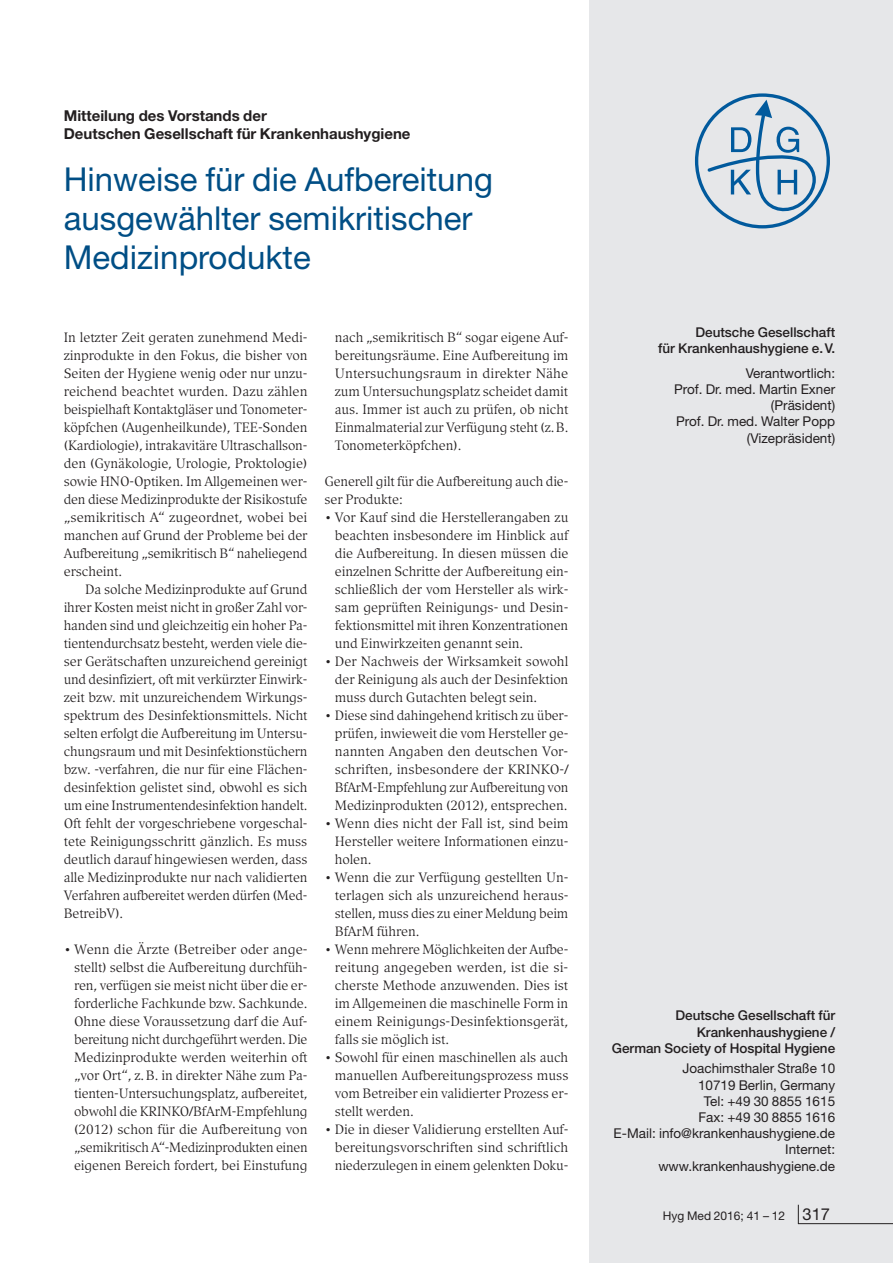
<style>
.page{position:relative;width:893px;height:1263px;background:#fff}
.page>*{position:absolute;margin:0;border:0;box-sizing:border-box;transform-origin:0 0}
.t1{font:33px/39px "Helvetica Neue";color:#004e85}
.t2{font:700 15px/18px "Helvetica Neue";color:#231f20}
.t3{font:13.5px/18px "Compatil Exquisit LT";letter-spacing:-.01em;color:#231f20;text-align:justify}
.t4{font:13.5px/16.2px "Helvetica Neue";color:#231f20;text-align:right}
.t5{font:500 13.5px/16.2px "Helvetica Neue";color:#231f20;text-align:right}
.t6{font:12px "Helvetica Neue";color:#231f20}
.s1{font-size:16.5px}
</style>
<div class="page">
<div style="left:589px;top:0;width:304px;height:1263px;background:#e6e7e9"></div>
<svg style="left:695px;top:93px;width:135px;height:135px"></svg>
<hr style="left:798px;top:1223px;width:95px;height:1px;background:#231f20">
<svg style="left:798px;top:1205px;width:1px;height:18px"></svg>
<p class="t2" style="left:64px;top:107px;width:348px">Mitteilung des Vorstands der<br>Deutschen Gesellschaft für Krankenhaushygiene</p>
<h1 class="t1" style="left:64px;top:159px;width:431px">Hinweise für die Aufbereitung ausgewählter semikritischer<br>Medizinprodukte</h1>
<p class="t3" style="left:64px;top:328px;width:245px">In letzter Zeit geraten zunehmend Medi&shy;zinprodukte in den Fokus, die bisher von Seiten der Hygiene wenig oder nur unzu&shy;reichend beachtet wurden. Dazu zählen beispielhaft Kontaktgläser und Tonometer&shy;köpfchen (Augenheilkunde), TEE-Sonden (Kardiologie), intrakavitäre Ultraschallson&shy;den (Gynäkologie, Urologie, Proktologie) sowie HNO-Optiken. Im Allgemeinen wer&shy;den diese Medizinprodukte der Risikostufe „semikritisch A“ zugeordnet, wobei bei manchen auf Grund der Probleme bei der Aufbereitung „semikritisch B“ naheliegend erscheint.</p>
<p class="t3" style="left:64px;top:580px;width:245px;text-indent:21px">Da solche Medizinprodukte auf Grund ihrer Kosten meist nicht in großer Zahl vor&shy;handen sind und gleichzeitig ein hoher Pa&shy;tientendurchsatz besteht, werden viele die&shy;ser Gerätschaften unzureichend gereinigt und desinfiziert, oft mit verkürzter Einwirk&shy;zeit bzw. mit unzureichendem Wirkungs&shy;spektrum des Desinfektionsmittels. Nicht selten erfolgt die Aufbereitung im Untersu&shy;chungsraum und mit Desinfektionstüchern bzw. -verfahren, die nur für eine Flächen&shy;desinfektion gelistet sind, obwohl es sich um eine Instrumentendesinfektion handelt.<br>Oft fehlt der vorgeschriebene vorgeschal&shy;tete Reinigungsschritt gänzlich. Es muss deutlich darauf hingewiesen werden, dass alle Medizinprodukte nur nach validierten Verfahren aufbereitet werden dürfen (Med-BetreibV).</p>
<p class="t3" style="left:74px;top:940px;width:235px;text-indent:-10px">• Wenn die Ärzte (Betreiber oder ange&shy;stellt) selbst die Aufbereitung durchfüh&shy;ren, verfügen sie meist nicht über die er&shy;forderliche Fachkunde bzw. Sachkunde.<br>Ohne diese Voraussetzung darf die Auf&shy;bereitung nicht durchgeführt werden. Die Medizinprodukte werden weiterhin oft „vor Ort“, z.B. in direkter Nähe zum Pa&shy;tienten-Untersuchungsplatz, aufbereitet, obwohl die KRINKO/BfArM-Empfehlung (2012) schon für die Aufbereitung von „semikritisch A“-Medizinprodukten einen eigenen Bereich fordert, bei Einstufung</p>
<p class="t3" style="left:335px;top:328px;width:235px">nach „semikritisch B“ sogar eigene Auf&shy;bereitungsräume. Eine Aufbereitung im Untersuchungsraum in direkter Nähe zum Untersuchungsplatz scheidet damit aus. Immer ist auch zu prüfen, ob nicht Einmalmaterial zur Verfügung steht (z.B.<br>Tonometerköpfchen).</p>
<p class="t3" style="left:325px;top:472px;width:245px">Generell gilt für die Aufbereitung auch die&shy;ser Produkte:</p>
<p class="t3" style="left:335px;top:508px;width:235px;text-indent:-10px">• Vor Kauf sind die Herstellerangaben zu beachten insbesondere im Hinblick auf die Aufbereitung. In diesen müssen die einzelnen Schritte der Aufbereitung ein&shy;schließlich der vom Hersteller als wirk&shy;sam geprüften Reinigungs- und Desin&shy;fektionsmittel mit ihren Konzentrationen und Einwirkzeiten genannt sein.</p>
<p class="t3" style="left:335px;top:652px;width:235px;text-indent:-10px">• Der Nachweis der Wirksamkeit sowohl der Reinigung als auch der Desinfektion muss durch Gutachten belegt sein.</p>
<p class="t3" style="left:335px;top:706px;width:235px;text-indent:-10px">• Diese sind dahingehend kritisch zu über&shy;prüfen, inwieweit die vom Hersteller ge&shy;nannten Angaben den deutschen Vor&shy;schriften, insbesondere der KRINKO-/ BfArM-Empfehlung zur Aufbereitung von Medizinprodukten (2012), entsprechen.</p>
<p class="t3" style="left:335px;top:814px;width:235px;text-indent:-10px">• Wenn dies nicht der Fall ist, sind beim Hersteller weitere Informationen einzu&shy;holen.</p>
<p class="t3" style="left:335px;top:868px;width:235px;text-indent:-10px">• Wenn die zur Verfügung gestellten Un&shy;terlagen sich als unzureichend heraus&shy;stellen, muss dies zu einer Meldung beim BfArM führen.</p>
<p class="t3" style="left:335px;top:940px;width:235px;text-indent:-10px">• Wenn mehrere Möglichkeiten der Aufbe&shy;reitung angegeben werden, ist die si&shy;cherste Methode anzuwenden. Dies ist im Allgemeinen die maschinelle Form in einem Reinigungs-Desinfektionsgerät, falls sie möglich ist.</p>
<p class="t3" style="left:335px;top:1048px;width:235px;text-indent:-10px">• Sowohl für einen maschinellen als auch manuellen Aufbereitungsprozess muss vom Betreiber ein validierter Prozess er&shy;stellt werden.</p>
<p class="t3" style="left:335px;top:1120px;width:235px;text-indent:-10px">• Die in dieser Validierung erstellten Auf&shy;bereitungsvorschriften sind schriftlich niederzulegen in einem gelenkten Doku-</p>
<p class="t5" style="left:658px;top:324px;width:178px">Deutsche Gesellschaft<br>für Krankenhaushygiene e.V.</p>
<p class="t4" style="left:674px;top:365px;width:163px">Verantwortlich:<br>Prof. Dr. med. Martin Exner (Präsident)<br>Prof. Dr. med. Walter Popp (Vizepräsident)</p>
<p class="t5" style="left:612px;top:1007px;width:225px">Deutsche Gesellschaft für<br>Krankenhaushygiene /<br>German Society of Hospital Hygiene</p>
<p class="t4" style="left:614px;top:1060px;width:223px">Joachimsthaler Straße 10<br>10719 Berlin, Germany<br>Tel: +49 30 8855 1615<br>Fax: +49 30 8855 1616<br>E-Mail: info@krankenhaushygiene.de<br>Internet: www.krankenhaushygiene.de</p>
<p class="t6" style="left:663px;top:1208px;width:169px">Hyg Med 2016; 41 – 12 <span class="s1">317</span></p>
</div>
